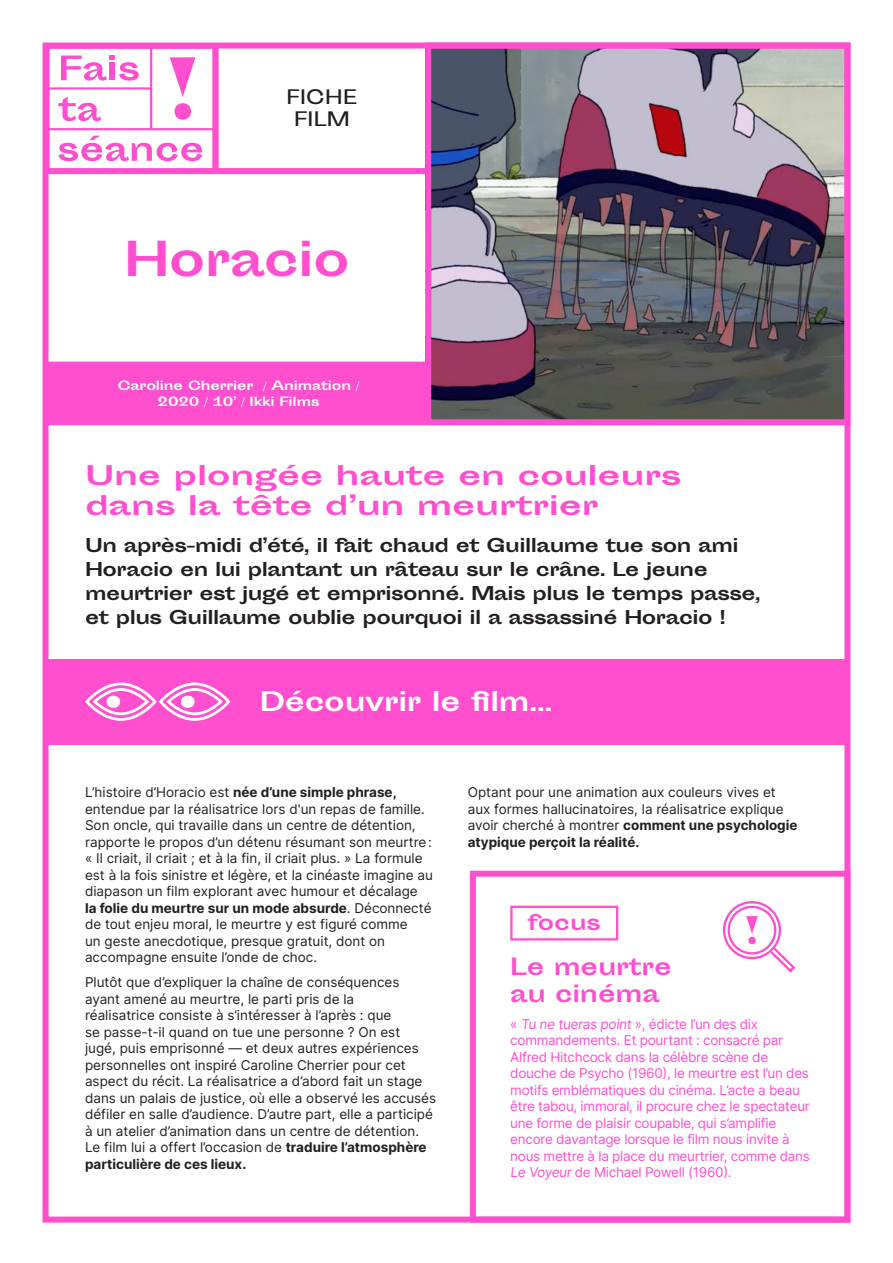
<style>
.page{position:relative;width:893px;height:1263px;background:#fff}
.page>*{position:absolute;margin:0;border:0;box-sizing:border-box;transform-origin:0 0}
.t1{font:700 45.3px "Sporting Grotesque";letter-spacing:-.02em;color:#ff4fcf}
.t2{font:700 25.5px/30px "Sporting Grotesque";letter-spacing:-.01em;color:#ff4fcf;scale:1.16 1}
.t3{font:700 25.5px "Sporting Grotesque";letter-spacing:-.01em;color:#fff}
.t4{font:700 22.5px/27px "Sporting Grotesque";letter-spacing:-.01em;color:#ff4fcf}
.t5{font:700 20.25px "Sporting Grotesque";color:#ff4fcf}
.t6{font:18.9px/21.6px "Sporting Grotesque";letter-spacing:.02em;color:#231f20;text-align:center}
.t7{font:700 18px/24px "Sporting Grotesque";letter-spacing:-.03em;color:#231f20}
.t8{font:13.5px/16.5px "Inter";color:#231f20}
.t9{font:13.5px/16.5px "Inter";letter-spacing:-.02em;color:#ff4fcf}
.t10{font:700 12px/16.5px "Sporting Grotesque";letter-spacing:-.01em;color:#fff;text-align:center}
.s1{font-weight:700}
</style>
<div class="page">
<img style="left:432px;top:50px;width:411px;height:368px">
<div style="left:425px;top:43px;width:425px;height:382px;border:6px solid #ff4fcf"></div>
<div style="left:43px;top:43px;width:807px;height:1179px;border:6px solid #ff4fcf"></div>
<div style="left:470px;top:871px;width:380px;height:351px;border:6px solid #ff4fcf"></div>
<div style="left:510px;top:906px;width:108px;height:34px;border:2px solid #ff4fcf"></div>
<div style="left:47px;top:659px;width:801px;height:85px;background:#ff4fcf"></div>
<div style="left:43px;top:168px;width:382px;height:6px;background:#ff4fcf"></div>
<div style="left:45px;top:362px;width:381px;height:63px;background:#ff4fcf;border-radius:3px"></div>
<div style="left:213px;top:44px;width:6px;height:129px;background:#ff4fcf"></div>
<svg style="left:726px;top:904px;width:51px;height:52px"></svg>
<div style="left:723px;top:901px;width:58px;height:58px;border:7px solid #fff;border-radius:50%"></div>
<div style="left:723px;top:901px;width:58px;height:58px;border:2px solid #ff4fcf;border-radius:50%"></div>
<div style="left:727px;top:906px;width:49px;height:48px;border:2px solid #ff4fcf;border-radius:50%"></div>
<svg style="left:746px;top:916px;width:50px;height:57px"></svg>
<svg style="left:47px;top:47px;width:166px;height:122px"></svg>
<svg style="left:85px;top:682px;width:146px;height:39px"></svg>
<div style="left:167px;top:688px;width:55px;height:27px;border:3px solid #fff;border-radius:50%"></div>
<div style="left:181px;top:696px;width:14px;height:12px;background:#fff;border-radius:50%"></div>
<h3 class="t6" style="left:287px;top:87px;width:72px">FICHE<br>FILM</h3>
<h1 class="t1" style="left:124px;top:233px;width:227px">Horacio</h1>
<p class="t10" style="left:118px;top:377px;width:243px">Caroline Cherrier / Animation /<br>2020 / 10’ / Ikki Films</p>
<h2 class="t2" style="left:85px;top:461px;width:516px">Une plongée haute en couleurs dans la tête d’un meurtrier</h2>
<h3 class="t7" style="left:85px;top:534px;width:677px">Un après-midi d’été, il fait chaud et Guillaume tue son ami Horacio en lui plantant un râteau sur le crâne. Le jeune meurtrier est jugé et emprisonné. Mais plus le temps passe, et plus Guillaume oublie pourquoi il a assassiné Horacio !</h3>
<h2 class="t3" style="left:260px;top:687px;width:294px">Découvrir le film…</h2>
<p class="t8" style="left:85px;top:784px;width:349px">L’histoire d’Horacio est <span class="s1">née d’une simple phrase, </span>entendue par la réalisatrice lors d'un repas de famille.<br>Son oncle, qui travaille dans un centre de détention, rapporte le propos d’un détenu résumant son meurtre: « Il criait, il criait ; et à la fin, il criait plus. » La formule est à la fois sinistre et légère, et la cinéaste imagine au diapason un film explorant avec humour et décalage<br><span class="s1">la folie du meurtre sur un mode absurde</span>. Déconnecté de tout enjeu moral, le meurtre y est figuré comme<br>un geste anecdotique, presque gratuit, dont on accompagne ensuite l’onde de choc.</p>
<p class="t8" style="left:85px;top:974px;width:353px">Plutôt que d’expliquer la chaîne de conséquences ayant amené au meurtre, le parti pris de la<br>réalisatrice consiste à s’intéresser à l’après : que<br>se passe-t-il quand on tue une personne ? On est<br>jugé, puis emprisonné — et deux autres expériences personnelles ont inspiré Caroline Cherrier pour cet aspect du récit. La réalisatrice a d’abord fait un stage dans un palais de justice, où elle a observé les accusés défiler en salle d’audience. D’autre part, elle a participé à un atelier d’animation dans un centre de détention.<br>Le film lui a offert l’occasion de <span class="s1">traduire l’atmosphère particulière de ces lieux.</span></p>
<p class="t8" style="left:468px;top:784px;width:331px">Optant pour une animation aux couleurs vives et aux formes hallucinatoires, la réalisatrice explique avoir cherché à montrer <span class="s1">comment une psychologie atypique perçoit la réalité.</span></p>
<h3 class="t5" style="left:528px;top:912px;width:74px">focus</h3>
<h3 class="t4" style="left:510px;top:953px;width:163px">Le meurtre au cinéma</h3>
<p class="t9" style="left:510px;top:1015px;width:301px">« Tu ne tueras point », édicte l’un des dix commandements. Et pourtant : consacré par Alfred Hitchcock dans la célèbre scène de douche de Psycho (1960), le meurtre est l’un des motifs emblématiques du cinéma. L’acte a beau être tabou, immoral, il procure chez le spectateur une forme de plaisir coupable, qui s’amplifie encore davantage lorsque le film nous invite à nous mettre à la place du meurtrier, comme dans Le Voyeur de Michael Powell (1960).</p>
</div>
